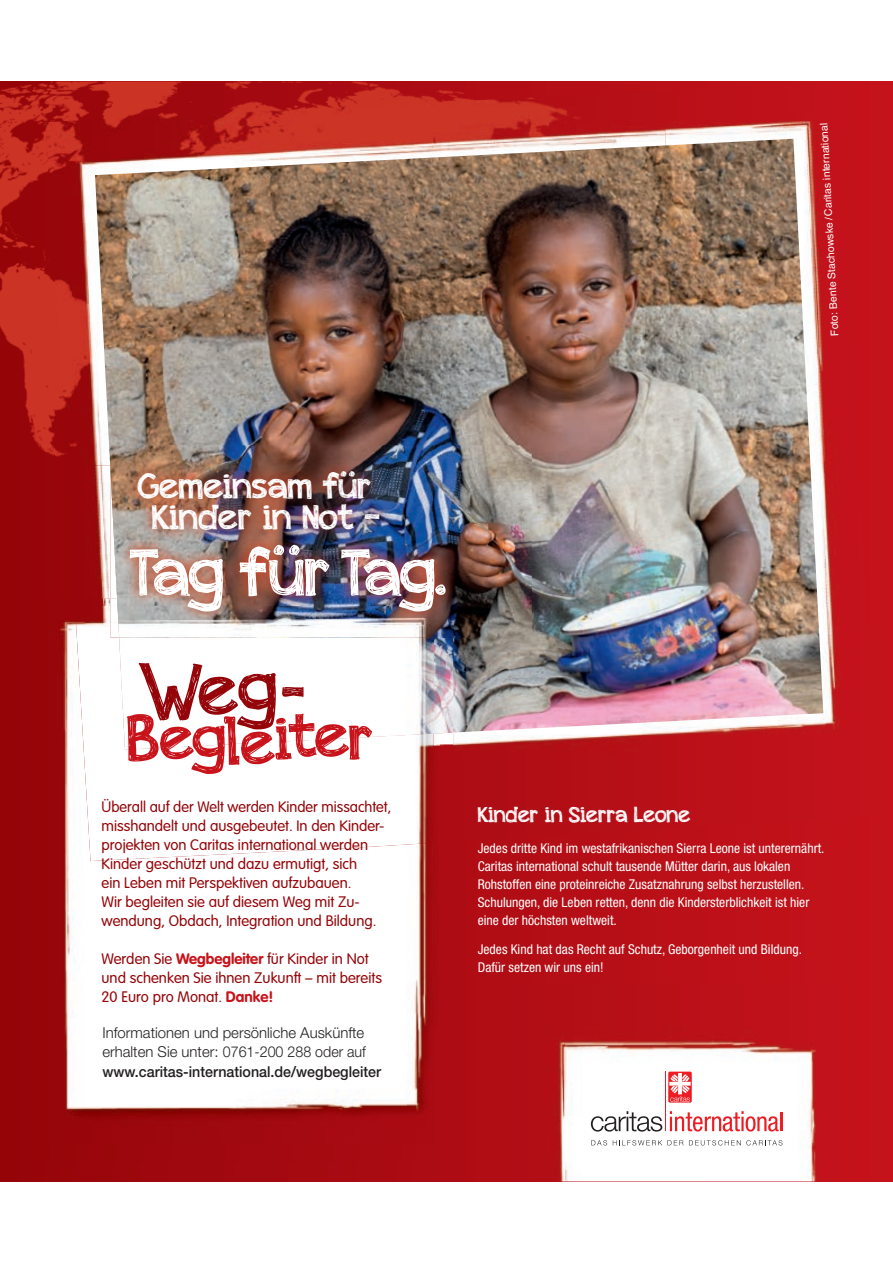
<style>
.page{position:relative;width:893px;height:1263px;background:#fff}
.page>*{position:absolute;margin:0;border:0;box-sizing:border-box;transform-origin:0 0}
.t1{font:69.3px "appleberry";color:#940408}
.t2{font:64.5px "appleberry";letter-spacing:-.01em;color:#fff}
.t3{font:59.4px "appleberry";color:#c8131b}
.t4{font:34.5px/31.5px "appleberry";letter-spacing:-.01em;color:#fff;text-align:center}
.t5{font:21.75px "appleberry";letter-spacing:-.01em;color:#fff}
.t6{font:300 15px/18.9px "VAG Rounded Std";color:#940408}
.t7{font:300 15px/19.5px "Helvetica Neue LT Std";color:#231f20}
.t8{font:500 15px "Helvetica Neue LT Std";color:#231f20;scale:.95 1}
.t9{font:condensed 13.5px/18px "Helvetica Neue LT Std";color:#fff}
.t10{font:10.5px "Helvetica";color:#fff}
.s1{font-size:79.2px}
.s2{font-size:66.9px}
.s3{font-weight:700;color:#c8131b}
</style>
<div class="page">
<div style="left:0;top:81px;width:893px;height:1100px;background:linear-gradient(to right,#94050a,#c6131c)"></div>
<img style="left:0;top:81px;width:666px;height:384px">
<img style="left:66px;top:82px;width:814px;height:760px">
<img style="left:45px;top:91px;width:621px;height:374px">
<img style="left:95px;top:139px;width:728px;height:611px">
<img style="left:510px;top:984px;width:329px;height:197px">
<svg style="left:591px;top:1111px;width:71px;height:20px"></svg>
<hr style="left:665px;top:1071px;width:1px;height:60px;background:#ee1d23">
<svg style="left:670px;top:1111px;width:112px;height:20px"></svg>
<svg style="left:668px;top:1072px;width:24px;height:30px"></svg>
<svg style="left:669px;top:1073px;width:22px;height:29px"></svg>
<svg style="left:591px;top:1140px;width:16px;height:5px"></svg>
<svg style="left:613px;top:1140px;width:70px;height:5px"></svg>
<svg style="left:689px;top:1140px;width:93px;height:5px"></svg>
<img style="left:41px;top:599px;width:412px;height:564px">
<img style="left:434px;top:637px;width:19px;height:206px">
<img style="left:74px;top:599px;width:36px;height:7px">
<img style="left:47px;top:606px;width:387px;height:537px">
<img style="left:75px;top:606px;width:359px;height:255px">
<img style="left:119px;top:637px;width:315px;height:113px">
<img style="left:110px;top:445px;width:422px;height:192px">
<svg style="left:110px;top:599px;width:7px;height:7px"></svg>
<img style="left:117px;top:599px;width:317px;height:7px">
<img style="left:110px;top:606px;width:324px;height:31px">
<p class="t10" style="left:827px;top:336px;width:215px;rotate:-93deg">Fo ot : Ben et S at chowske / Cari at s ni et rnat oi nal</p>
<h3 class="t4" style="left:138px;top:470px;width:244px">Gemeinsam für<br>Kinder in Not –</h3>
<h2 class="t2" style="left:130px;top:527px;width:319px">Tag für Tag.</h2>
<h1 class="t1" style="left:138px;top:641px;width:168px"><span class="s1">W</span>eg-</h1>
<h3 class="t3" style="left:127px;top:696px;width:249px"><span class="s2">B</span>eg<span class="s2">l</span>eiter</h3>
<p class="t6" style="left:102px;top:798px;width:291px">Überall auf der Welt werden Kinder missachtet, misshandelt und ausgebeutet. In den Kinder&shy;projekten von Caritas international werden Kinder geschützt und dazu ermutigt, sich<br>ein Leben mit Perspektiven aufzubauen.<br>Wir begleiten sie auf diesem Weg mit Zu&shy;wendung, Obdach, Integration und Bildung.</p>
<p class="t6" style="left:102px;top:950px;width:282px">Werden Sie <span class="s3">Wegbegleiter</span> für Kinder in Not und schenken Sie ihnen Zukunft – mit bereits<br>20 Euro pro Monat. <span class="s3">Danke!</span></p>
<p class="t7" style="left:102px;top:1022px;width:265px">Informationen und persönliche Auskünfte erhalten Sie unter: 0761-200 288 oder auf</p>
<p class="t8" style="left:102px;top:1062px;width:295px">www.caritas-international.de/wegbegleiter</p>
<h3 class="t5" style="left:478px;top:799px;width:214px">Kinder in Sierra Leone</h3>
<p class="t9" style="left:478px;top:839px;width:348px">Jedes dritte Kind im westafrikanischen Sierra Leone ist unterernährt.<br>Caritas international schult tausende Mütter darin, aus lokalen Rohstoffen eine proteinreiche Zusatznahrung selbst herzustellen.<br>Schulungen, die Leben retten, denn die Kindersterblichkeit ist hier eine der höchsten weltweit.</p>
<p class="t9" style="left:478px;top:940px;width:326px">Jedes Kind hat das Recht auf Schutz, Geborgenheit und Bildung.<br>Dafür setzen wir uns ein!</p>
</div>
